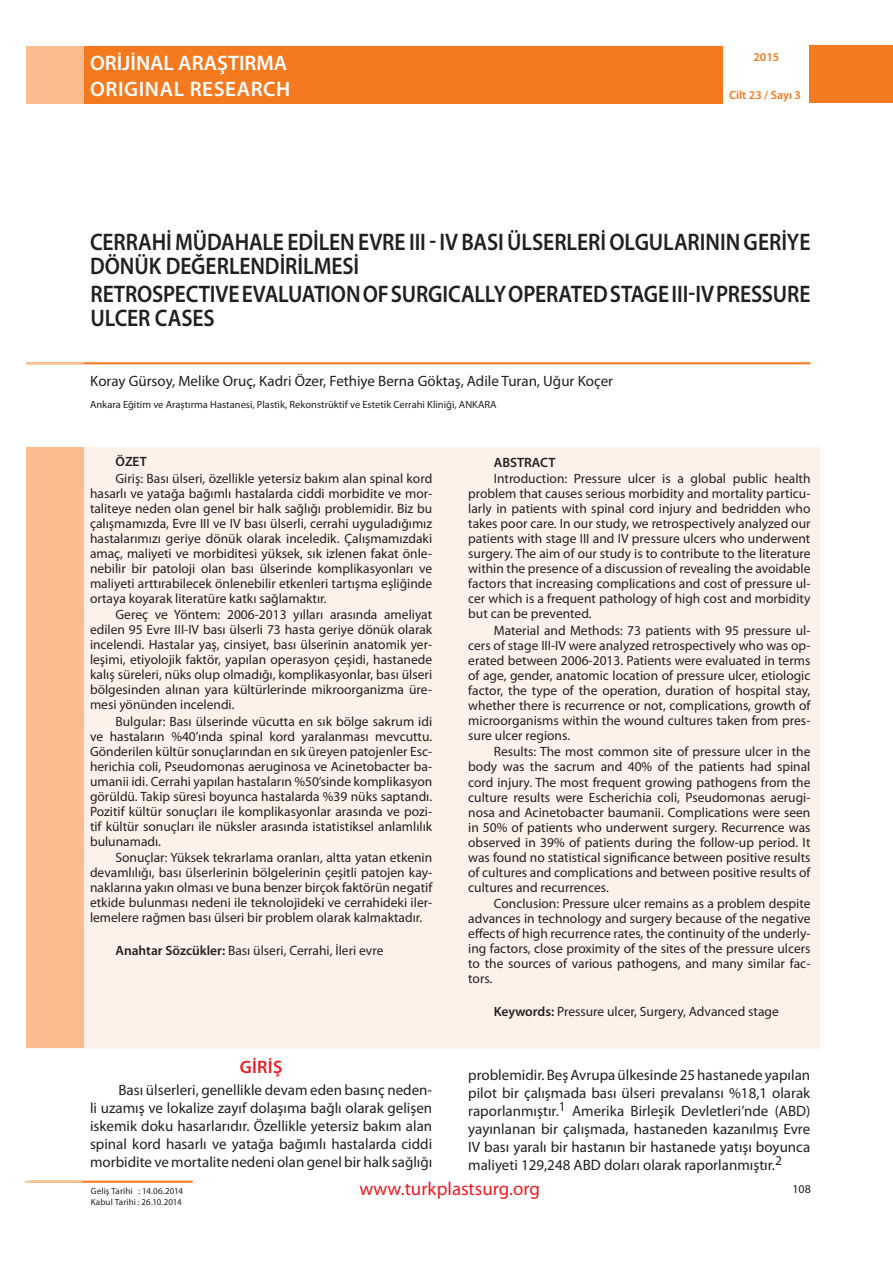
<style>
.page{position:relative;width:893px;height:1263px;background:#fff}
.page>*{position:absolute;margin:0;border:0;box-sizing:border-box;transform-origin:0 0}
.Başlık_Türkçe{font:600 24px "Myriad Pro";letter-spacing:-.005em;color:#231f20;scale:.9 1}
.Başlık_ingilizce{font:600 24px "Myriad Pro";letter-spacing:-.005em;color:#231f20;scale:.9 1}
.Metin{font:600 21px "Myriad Pro";letter-spacing:.005em;color:#fff}
.Metin-2{font:600 21px "Myriad Pro";letter-spacing:.03em;color:#fff}
.Metin-3{font:18.9px "Myriad Pro";color:#ec1c23}
.Metin_Başlığı{font:600 18px "Myriad Pro";letter-spacing:.02em;color:#ec1c23}
.Metin-4{font:15px/18px "Myriad Pro";color:#231f20;text-align:justify}
.isimler{font:15px "Myriad Pro";color:#231f20}
.Özet_ING{font:13.5px/15px "Myriad Pro";color:#231f20;text-align:justify}
.Özet_ING-2{font:600 13.5px "Myriad Pro";color:#231f20}
.Metin-5{font:600 12px "Myriad Pro";color:#f4791f}
.Başlık_ingilizce-2{font:12px "Myriad Pro";color:#231f20}
.Kurumlar{font:10.5px "Myriad Pro";color:#231f20}
.Adres{font:9px "Myriad Pro";letter-spacing:.015em;color:#231f20}
.Metin-6{font:9px "Myriad Pro";letter-spacing:.015em;color:#231f20}
.s1{font-weight:600}
</style>
<div class="page">
<hr style="left:30px;top:1181px;width:163px;height:2px;background:#f4791f">
<hr style="left:25px;top:1181px;width:57px;height:2px;background:#fbc59a">
<hr style="left:26px;top:362px;width:784px;height:2px;background:#f4791f">
<hr style="left:26px;top:362px;width:58px;height:2px;background:#fbc59a">
<div style="left:810px;top:46px;width:83px;height:57px;background:#f4791f"></div>
<div style="left:26px;top:46px;width:696px;height:58px;background:#f4791f"></div>
<div style="left:26px;top:46px;width:58px;height:58px;background:#ffbb90"></div>
<div style="left:26px;top:447px;width:794px;height:602px;background:#fef1e9"></div>
<div style="left:26px;top:447px;width:58px;height:600px;background:#ffbb90"></div>
<p class="Metin" style="left:90px;top:49px;width:199px">ORİJİNAL ARAŞTIRMA</p>
<p class="Metin-2" style="left:90px;top:76px;width:202px">ORIGINAL RESEARCH</p>
<p class="Metin-5" style="left:753px;top:49px;width:27px">2015</p>
<p class="Metin-5" style="left:729px;top:87px;width:74px">CILT 23 / SAYI 3</p>
<p class="Başlık_Türkçe" style="left:90px;top:226px;width:28px">CERRAHI</p>
<p class="Başlık_Türkçe" style="left:175px;top:226px;width:66px">MÜDAHALE</p>
<p class="Başlık_Türkçe" style="left:287px;top:226px;width:41px">EDILEN</p>
<p class="Başlık_Türkçe" style="left:358px;top:226px;width:179px">EVRE III - IV BASI ÜLSERLERI</p>
<p class="Başlık_Türkçe" style="left:609px;top:226px;width:73px">OLGULARININ</p>
<p class="Başlık_Türkçe" style="left:744px;top:226px;width:73px">GERIYE</p>
<p class="Başlık_Türkçe" style="left:90px;top:250px;width:17px">DÖN</p>
<p class="Başlık_Türkçe" style="left:134px;top:250px;width:93px">ÜK DEĞERLEN</p>
<p class="Başlık_Türkçe" style="left:265px;top:250px;width:28px">DIRILMESI</p>
<p class="Başlık_ingilizce" style="left:90px;top:278px;width:28px">RETROS</p>
<p class="Başlık_ingilizce" style="left:163px;top:278px;width:25px">PECTI</p>
<p class="Başlık_ingilizce" style="left:216px;top:278px;width:110px">VE EVALUATION</p>
<p class="Başlık_ingilizce" style="left:363px;top:278px;width:73px">OF SURGICALL</p>
<p class="Başlık_ingilizce" style="left:494px;top:278px;width:60px">Y OPERATE</p>
<p class="Başlık_ingilizce" style="left:593px;top:278px;width:46px">D STAGE</p>
<p class="Başlık_ingilizce" style="left:671px;top:278px;width:63px">III-IVPRESS</p>
<p class="Başlık_ingilizce" style="left:773px;top:278px;width:29px">URE</p>
<p class="Başlık_ingilizce" style="left:90px;top:302px;width:14px">ULCER</p>
<p class="Başlık_ingilizce" style="left:155px;top:302px;width:28px">CASES</p>
<p class="isimler" style="left:90px;top:372px;width:524px">Koray Gürsoy, Melike Oruç, Kadri Özer, Fethiye Berna Göktaş, Adile Turan, Uğur Koçer</p>
<p class="Kurumlar" style="left:90px;top:398px;width:408px">Ankara Eğitim ve Araştırma Hastanesi, Plastik, Rekonstrüktif ve Estetik Cerrahi Kliniği, ANKARA</p>
<p class="Özet_ING-2" style="left:116px;top:453px;width:33px">ÖZET</p>
<p class="Özet_ING" style="left:90px;top:470px;width:344px;text-indent:26px">Giriş: Bası ülseri, özellikle yetersiz bakım alan spinal kord hasarlı ve yatağa bağımlı hastalarda ciddi morbidite ve mor&shy;taliteye neden olan genel bir halk sağlığı problemidir. Biz bu çalışmamızda, Evre III ve IV bası ülserli, cerrahi uyguladığımız hastalarımızı geriye dönük olarak inceledik. Çalışmamızdaki amaç, maliyeti ve morbiditesi yüksek, sık izlenen fakat önle&shy;nebilir bir patoloji olan bası ülserinde komplikasyonları ve maliyeti arttırabilecek önlenebilir etkenleri tartışma eşliğinde ortaya koyarak literatüre katkı sağlamaktır.</p>
<p class="Özet_ING" style="left:90px;top:607px;width:344px;text-indent:26px">Gereç ve Yöntem: 2006-2013 yılları arasında ameliyat edilen 95 Evre III-IV bası ülserli 73 hasta geriye dönük olarak incelendi. Hastalar yaş, cinsiyet, bası ülserinin anatomik yer&shy;leşimi, etiyolojik faktör, yapılan operasyon çeşidi, hastanede kalış süreleri, nüks olup olmadığı, komplikasyonlar, bası ülseri bölgesinden alınan yara kültürlerinde mikroorganizma üre&shy;mesi yönünden incelendi.</p>
<p class="Özet_ING" style="left:90px;top:713px;width:344px;text-indent:26px">Bulgular: Bası ülserinde vücutta en sık bölge sakrum idi ve hastaların %40’ında spinal kord yaralanması mevcuttu.<br>Gönderilen kültür sonuçlarından en sık üreyen patojenler Esc&shy;herichia coli, Pseudomonas aeruginosa ve Acinetobacter ba&shy;umanii idi. Cerrahi yapılan hastaların %50’sinde komplikasyon görüldü. Takip süresi boyunca hastalarda %39 nüks saptandı.<br>Pozitif kültür sonuçları ile komplikasyonlar arasında ve pozi&shy;tif kültür sonuçları ile nüksler arasında istatistiksel anlamlılık bulunamadı.</p>
<p class="Özet_ING" style="left:90px;top:850px;width:344px;text-indent:26px">Sonuçlar: Yüksek tekrarlama oranları, altta yatan etkenin devamlılığı, bası ülserlerinin bölgelerinin çeşitli patojen kay&shy;naklarına yakın olması ve buna benzer birçok faktörün negatif etkide bulunması nedeni ile teknolojideki ve cerrahideki iler&shy;lemelere rağmen bası ülseri bir problem olarak kalmaktadır.</p>
<p class="Özet_ING" style="left:116px;top:943px;width:270px"><span class="s1">ANAHTAR SÖZCÜKLER:</span> Bası ülseri, Cerrahi, İleri evre</p>
<p class="Metin_Başlığı" style="left:240px;top:1055px;width:44px">GİRİŞ</p>
<p class="Metin-4" style="left:90px;top:1081px;width:344px;text-indent:28px">Bası ülserleri, genellikle devam eden basınç neden&shy;li uzamış ve lokalize zayıf dolaşıma bağlı olarak gelişen iskemik doku hasarlarıdır. Özellikle yetersiz bakım alan spinal kord hasarlı ve yatağa bağımlı hastalarda ciddi morbidite ve mortalite nedeni olan genel bir halk sağlığı</p>
<p class="Özet_ING-2" style="left:494px;top:454px;width:63px">ABSTRACT</p>
<p class="Özet_ING" style="left:468px;top:471px;width:344px;text-indent:26px">Introduction: Pressure ulcer is a global public health problem that causes serious morbidity and mortality particu&shy;larly in patients with spinal cord injury and bedridden who takes poor care. In our study, we retrospectively analyzed our patients with stage III and IV pressure ulcers who underwent surgery. The aim of our study is to contribute to the literature within the presence of a discussion of revealing the avoidable factors that increasing complications and cost of pressure ul&shy;cer which is a frequent pathology of high cost and morbidity but can be prevented.</p>
<p class="Özet_ING" style="left:468px;top:623px;width:344px;text-indent:26px">Material and Methods: 73 patients with 95 pressure ul&shy;cers of stage III-IV were analyzed retrospectively who was op&shy;erated between 2006-2013. Patients were evaluated in terms of age, gender, anatomic location of pressure ulcer, etiologic factor, the type of the operation, duration of hospital stay, whether there is recurrence or not, complications, growth of microorganisms within the wound cultures taken from pres&shy;sure ulcer regions.</p>
<p class="Özet_ING" style="left:468px;top:744px;width:344px;text-indent:26px">Results: The most common site of pressure ulcer in the body was the sacrum and 40% of the patients had spinal cord injury. The most frequent growing pathogens from the culture results were Escherichia coli, Pseudomonas aerugi&shy;nosa and Acinetobacter baumanii. Complications were seen in 50% of patients who underwent surgery. Recurrence was observed in 39% of patients during the follow-up period. It was found no statistical significance between positive results of cultures and complications and between positive results of cultures and recurrences.</p>
<p class="Özet_ING" style="left:468px;top:896px;width:344px;text-indent:26px">Conclusion: Pressure ulcer remains as a problem despite advances in technology and surgery because of the negative effects of high recurrence rates, the continuity of the underly&shy;ing factors, close proximity of the sites of the pressure ulcers to the sources of various pathogens, and many similar fac&shy;tors.</p>
<p class="Özet_ING" style="left:494px;top:1004px;width:287px"><span class="s1">KEYWORDS:</span> Pressure ulcer, Surgery, Advanced stage</p>
<p class="Metin-4" style="left:468px;top:1065px;width:344px">problemidir. Beş Avrupa ülkesinde 25 hastanede yapılan pilot bir çalışmada bası ülseri prevalansı %18,1 olarak raporlanmıştır.<sup>1</sup> Amerika Birleşik Devletleri’nde (ABD) yayınlanan bir çalışmada, hastaneden kazanılmış Evre IV bası yaralı bir hastanın bir hastanede yatışı boyunca maliyeti 129,248 ABD doları olarak raporlanmıştır.<sup>2</sup></p>
<p class="Adres" style="left:91px;top:1185px;width:94px">Geliş Tarihi : 14.06.2014</p>
<p class="Metin-6" style="left:91px;top:1196px;width:93px">Kabul Tarihi : 26.10.2014</p>
<p class="Metin-3" style="left:359px;top:1177px;width:182px">www.turkplastsurg.org</p>
<p class="Başlık_ingilizce-2" style="left:792px;top:1182px;width:20px">108</p>
</div>
